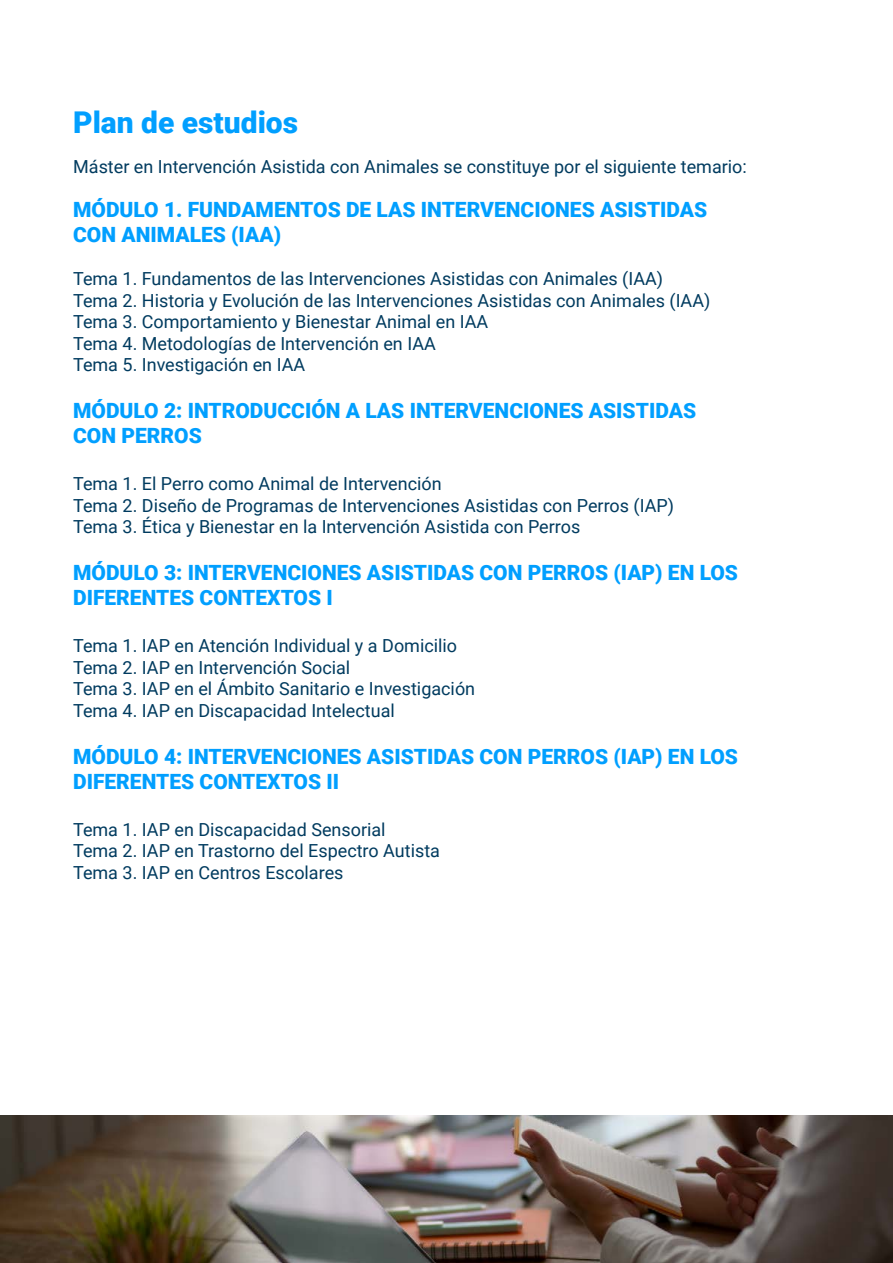
<style>
.page{position:relative;width:893px;height:1263px;background:#fff}
.page>*{position:absolute;margin:0;border:0;box-sizing:border-box;transform-origin:0 0}
.t1{font:900 30px "Roboto";color:#019fff}
.t2{font:900 21px/25.2px "Roboto";color:#019fff}
.t3{font:18px/21.6px "Roboto";color:#003b5f}
</style>
<div class="page">
<img style="left:0;top:1116px;width:892px;height:147px">
<h1 class="t1" style="left:73px;top:101px;width:227px">Plan de estudios</h1>
<p class="t3" style="left:73px;top:155px;width:675px">Máster en Intervención Asistida con Animales se constituye por el siguiente temario:</p>
<p class="t2" style="left:73px;top:196px;width:636px">MÓDULO 1. FUNDAMENTOS DE LAS INTERVENCIONES ASISTIDAS<br>CON ANIMALES (IAA)</p>
<p class="t3" style="left:73px;top:267px;width:639px">Tema 1. Fundamentos de las Intervenciones Asistidas con Animales (IAA)<br>Tema 2. Historia y Evolución de las Intervenciones Asistidas con Animales (IAA)<br>Tema 3. Comportamiento y Bienestar Animal en IAA<br>Tema 4. Metodologías de Intervención en IAA<br>Tema 5. Investigación en IAA</p>
<p class="t2" style="left:73px;top:397px;width:624px">MÓDULO 2: INTRODUCCIÓN A LAS INTERVENCIONES ASISTIDAS<br>CON PERROS</p>
<p class="t3" style="left:73px;top:472px;width:602px">Tema 1. El Perro como Animal de Intervención<br>Tema 2. Diseño de Programas de Intervenciones Asistidas con Perros (IAP)<br>Tema 3. Ética y Bienestar en la Intervención Asistida con Perros</p>
<p class="t2" style="left:73px;top:559px;width:666px">MÓDULO 3: INTERVENCIONES ASISTIDAS CON PERROS (IAP) EN LOS<br>DIFERENTES CONTEXTOS I</p>
<p class="t3" style="left:73px;top:634px;width:404px">Tema 1. IAP en Atención Individual y a Domicilio Tema 2. IAP en Intervención Social<br>Tema 3. IAP en el Ámbito Sanitario e Investigación Tema 4. IAP en Discapacidad Intelectual</p>
<p class="t2" style="left:73px;top:743px;width:666px">MÓDULO 4: INTERVENCIONES ASISTIDAS CON PERROS (IAP) EN LOS<br>DIFERENTES CONTEXTOS II</p>
<p class="t3" style="left:73px;top:818px;width:368px">Tema 1. IAP en Discapacidad Sensorial<br>Tema 2. IAP en Trastorno del Espectro Autista<br>Tema 3. IAP en Centros Escolares</p>
</div>
